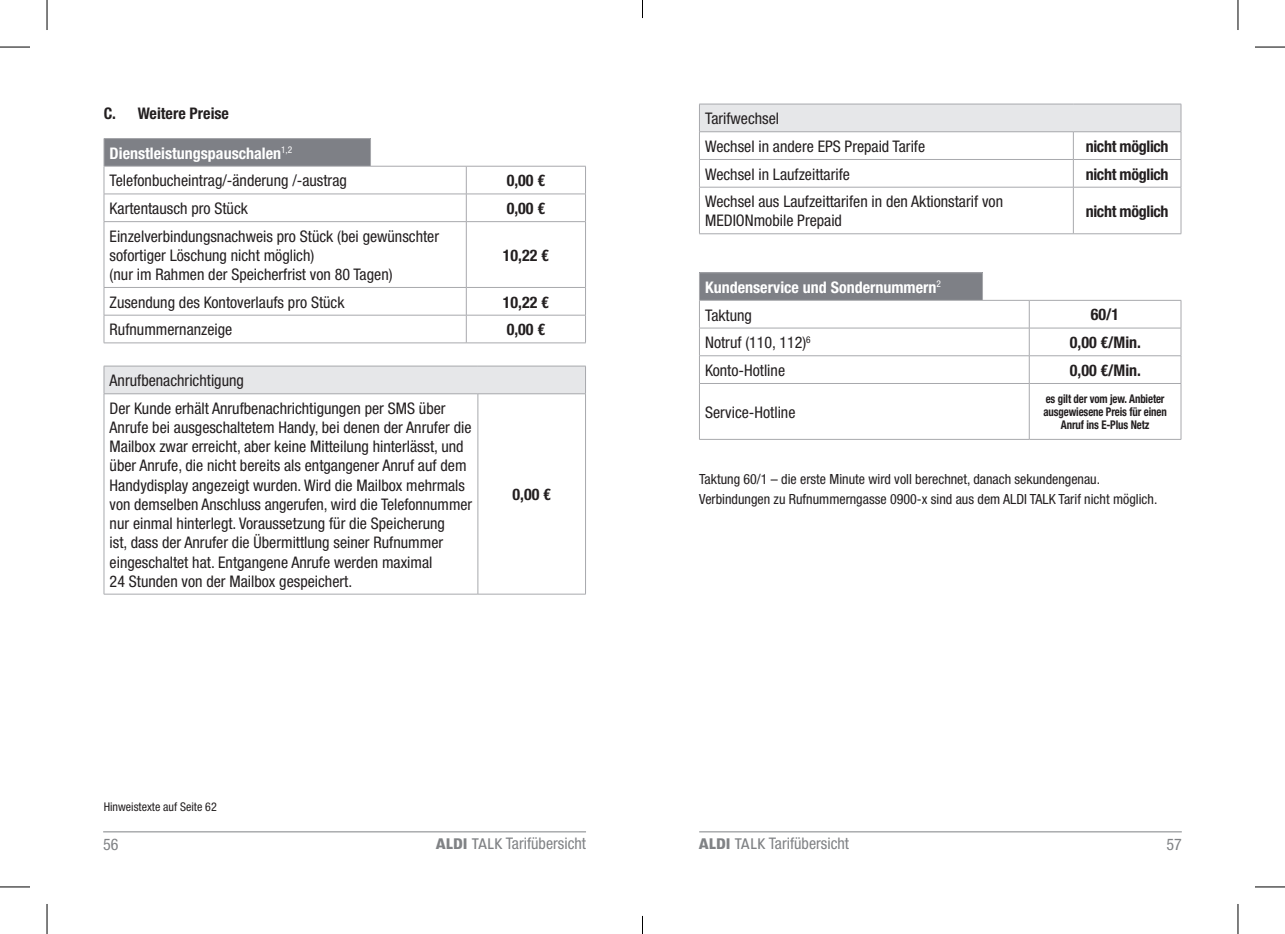
<style>
.page{position:relative;width:1285px;height:934px;background:#fff}
.page>*{position:absolute;margin:0;border:0;box-sizing:border-box;transform-origin:0 0}
.t1{font:condensed 16px/19.2px "Helvetica Neue LT";color:#231f20}
.t2{font:700 condensed 16px "Helvetica Neue LT";letter-spacing:-.02em;color:#231f20}
.t3{font:condensed 16px "Helvetica Neue LT";color:#808285}
.t4{font:700 condensed 16px/27.8px "Helvetica Neue LT";color:#fff}
.t5{font:700 condensed 16px "Helvetica Neue LT";color:#231f20}
.t6{font:condensed 14px/19.2px "Helvetica Neue LT";color:#231f20}
.t7{font:700 condensed 12px/13px "Helvetica Neue LT";letter-spacing:-.01em;color:#231f20;text-align:center;scale:.9 1}
.t8{font:condensed 12px "Helvetica Neue LT";color:#231f20}
.s1{font-weight:700;color:#fff}
.s2{font-weight:400;color:#231f20}
.s3{font-family:"ALDISUED Bold";font-stretch:normal}
.s4{font-family:"ALDISUED Regular";font-stretch:normal}
</style>
<div class="page">
<hr style="left:103px;top:831px;width:483px;height:1px;background:#808285">
<hr style="left:699px;top:831px;width:482px;height:1px;background:#808285">
<div style="left:104px;top:138px;width:266px;height:28px;background:#7e8086"></div>
<hr style="left:104px;top:138px;width:267px;height:1px;background:#a8a9ad">
<svg style="left:370px;top:139px;width:1px;height:27px"></svg>
<hr style="left:104px;top:166px;width:362px;height:1px;background:#a8a9ad">
<hr style="left:466px;top:166px;width:120px;height:1px;background:#a8a9ad">
<svg style="left:104px;top:139px;width:1px;height:82px"></svg>
<hr style="left:104px;top:222px;width:1px;height:65px;background:#a8a9ad">
<svg style="left:104px;top:288px;width:1px;height:54px"></svg>
<hr style="left:104px;top:193px;width:362px;height:1px;background:#a8a9ad">
<hr style="left:466px;top:193px;width:120px;height:1px;background:#a8a9ad">
<svg style="left:466px;top:166px;width:1px;height:55px"></svg>
<svg style="left:585px;top:166px;width:1px;height:55px"></svg>
<hr style="left:466px;top:222px;width:1px;height:65px;background:#a8a9ad">
<hr style="left:585px;top:222px;width:1px;height:65px;background:#a8a9ad">
<svg style="left:466px;top:288px;width:1px;height:54px"></svg>
<svg style="left:585px;top:288px;width:1px;height:54px"></svg>
<hr style="left:104px;top:221px;width:362px;height:1px;background:#a8a9ad">
<hr style="left:466px;top:221px;width:120px;height:1px;background:#a8a9ad">
<hr style="left:104px;top:287px;width:362px;height:1px;background:#a8a9ad">
<hr style="left:466px;top:287px;width:120px;height:1px;background:#a8a9ad">
<hr style="left:104px;top:315px;width:362px;height:1px;background:#a8a9ad">
<hr style="left:466px;top:315px;width:120px;height:1px;background:#a8a9ad">
<hr style="left:104px;top:342px;width:362px;height:1px;background:#a8a9ad">
<hr style="left:466px;top:342px;width:120px;height:1px;background:#a8a9ad">
<div style="left:104px;top:366px;width:481px;height:27px;background:#e6e7e9"></div>
<svg style="left:104px;top:366px;width:1px;height:27px"></svg>
<hr style="left:104px;top:365px;width:374px;height:1px;background:#a8a9ad">
<hr style="left:478px;top:365px;width:108px;height:1px;background:#a8a9ad">
<svg style="left:585px;top:366px;width:1px;height:27px"></svg>
<hr style="left:104px;top:394px;width:1px;height:199px;background:#a8a9ad">
<hr style="left:104px;top:393px;width:374px;height:1px;background:#a8a9ad">
<hr style="left:478px;top:393px;width:108px;height:1px;background:#a8a9ad">
<hr style="left:477px;top:394px;width:1px;height:199px;background:#a8a9ad">
<hr style="left:585px;top:394px;width:1px;height:199px;background:#a8a9ad">
<hr style="left:104px;top:593px;width:374px;height:1px;background:#a8a9ad">
<hr style="left:478px;top:593px;width:108px;height:1px;background:#a8a9ad">
<div style="left:699px;top:104px;width:482px;height:28px;background:#e6e7e9"></div>
<hr style="left:699px;top:104px;width:374px;height:1px;background:#a8a9ad">
<hr style="left:1073px;top:104px;width:108px;height:1px;background:#a8a9ad">
<svg style="left:699px;top:104px;width:1px;height:83px"></svg>
<hr style="left:699px;top:187px;width:1px;height:46px;background:#a8a9ad">
<hr style="left:699px;top:131px;width:374px;height:1px;background:#a8a9ad">
<hr style="left:1073px;top:131px;width:108px;height:1px;background:#a8a9ad">
<svg style="left:1073px;top:132px;width:1px;height:55px"></svg>
<svg style="left:1180px;top:104px;width:1px;height:83px"></svg>
<hr style="left:1073px;top:187px;width:1px;height:46px;background:#a8a9ad">
<hr style="left:1180px;top:187px;width:1px;height:46px;background:#a8a9ad">
<hr style="left:699px;top:159px;width:374px;height:1px;background:#a8a9ad">
<hr style="left:1073px;top:159px;width:108px;height:1px;background:#a8a9ad">
<hr style="left:699px;top:187px;width:374px;height:1px;background:#a8a9ad">
<hr style="left:1073px;top:187px;width:108px;height:1px;background:#a8a9ad">
<hr style="left:699px;top:233px;width:374px;height:1px;background:#a8a9ad">
<hr style="left:1073px;top:233px;width:108px;height:1px;background:#a8a9ad">
<div style="left:699px;top:272px;width:283px;height:28px;background:#7e8086"></div>
<hr style="left:699px;top:272px;width:283px;height:1px;background:#a8a9ad">
<svg style="left:982px;top:273px;width:1px;height:27px"></svg>
<hr style="left:699px;top:300px;width:330px;height:1px;background:#a8a9ad">
<hr style="left:1029px;top:300px;width:152px;height:1px;background:#a8a9ad">
<svg style="left:699px;top:273px;width:1px;height:110px"></svg>
<hr style="left:699px;top:383px;width:1px;height:56px;background:#a8a9ad">
<hr style="left:699px;top:327px;width:330px;height:1px;background:#a8a9ad">
<hr style="left:1029px;top:327px;width:152px;height:1px;background:#a8a9ad">
<svg style="left:1029px;top:300px;width:1px;height:83px"></svg>
<svg style="left:1180px;top:301px;width:1px;height:82px"></svg>
<hr style="left:1029px;top:383px;width:1px;height:56px;background:#a8a9ad">
<hr style="left:1180px;top:383px;width:1px;height:56px;background:#a8a9ad">
<hr style="left:699px;top:355px;width:330px;height:1px;background:#a8a9ad">
<hr style="left:1029px;top:355px;width:152px;height:1px;background:#a8a9ad">
<hr style="left:699px;top:383px;width:330px;height:1px;background:#a8a9ad">
<hr style="left:1029px;top:383px;width:152px;height:1px;background:#a8a9ad">
<hr style="left:699px;top:439px;width:330px;height:1px;background:#a8a9ad">
<hr style="left:1029px;top:439px;width:152px;height:1px;background:#a8a9ad">
<hr style="left:0;top:47px;width:30px;height:1px;background:#000">
<hr style="left:1255px;top:47px;width:30px;height:1px;background:#000">
<hr style="left:0;top:886px;width:30px;height:1px;background:#000">
<hr style="left:1255px;top:886px;width:30px;height:1px;background:#000">
<hr style="left:47px;top:0;width:1px;height:30px;background:#000">
<hr style="left:47px;top:903px;width:1px;height:30px;background:#000">
<hr style="left:1237px;top:0;width:1px;height:30px;background:#000">
<hr style="left:1237px;top:903px;width:1px;height:30px;background:#000">
<svg style="left:642px;top:0;width:1px;height:18px"></svg>
<svg style="left:642px;top:915px;width:1px;height:18px"></svg>
<p class="t5" style="left:104px;top:104px;width:127px">C. Weitere Preise</p>
<p class="t1" style="left:110px;top:139px;width:239px;line-height:27.8px"><span class="s1">Dienstleistungspauschalen</span><sup>1,2<br></sup>Telefonbucheintrag/-änderung /-austrag</p>
<p class="t2" style="left:507px;top:171px;width:40px">0,00 €</p>
<p class="t1" style="left:110px;top:199px;width:140px">Kartentausch pro Stück</p>
<p class="t2" style="left:507px;top:198px;width:40px">0,00 €</p>
<p class="t1" style="left:110px;top:226px;width:331px">Einzelverbindungsnachweis pro Stück (bei gewünschter sofortiger Löschung nicht möglich)<br>(nur im Rahmen der Speicherfrist von 80 Tagen)</p>
<p class="t2" style="left:503px;top:245px;width:48px">10,22 €</p>
<p class="t1" style="left:110px;top:292px;width:236px">Zusendung des Kontoverlaufs pro Stück</p>
<p class="t2" style="left:503px;top:292px;width:48px">10,22 €</p>
<p class="t1" style="left:110px;top:320px;width:124px">Rufnummernanzeige</p>
<p class="t2" style="left:507px;top:320px;width:40px">0,00 €</p>
<p class="t1" style="left:110px;top:366px;width:337px;line-height:27.6px">Anrufbenachrichtigung<br>Der Kunde erhält Anrufbenachrichtigungen per SMS über</p>
<p class="t1" style="left:110px;top:417px;width:364px">Anrufe bei ausgeschaltetem Handy, bei denen der Anrufer die Mailbox zwar erreicht, aber keine Mitteilung hinterlässt, und über Anrufe, die nicht bereits als entgangener Anruf auf dem Handydisplay angezeigt wurden. Wird die Mailbox mehrmals von demselben Anschluss angerufen, wird die Telefonnummer nur einmal hinterlegt. Voraussetzung für die Speicherung<br>ist, dass der Anrufer die Übermittlung seiner Rufnummer eingeschaltet hat. Entgangene Anrufe werden maximal<br>24 Stunden von der Mailbox gespeichert.</p>
<p class="t2" style="left:512px;top:484px;width:40px">0,00 €</p>
<p class="t8" style="left:104px;top:799px;width:114px">Hinweistexte auf Seite 62</p>
<p class="t1" style="left:705px;top:105px;width:222px;line-height:27.6px">Tarifwechsel<br>Wechsel in andere EPS Prepaid Tarife</p>
<p class="t2" style="left:1085px;top:136px;width:84px">nicht möglich</p>
<p class="t1" style="left:705px;top:164px;width:146px">Wechsel in Laufzeittarife</p>
<p class="t2" style="left:1085px;top:164px;width:84px">nicht möglich</p>
<p class="t1" style="left:705px;top:192px;width:299px">Wechsel aus Laufzeittarifen in den Aktionstarif von<br>MEDIONmobile Prepaid</p>
<p class="t2" style="left:1085px;top:201px;width:84px">nicht möglich</p>
<p class="t4" style="left:705px;top:273px;width:237px">Kundenservice und Sondernummern<sup>2<br></sup><span class="s2">Taktung</span></p>
<p class="t2" style="left:1091px;top:305px;width:30px">60/1</p>
<p class="t1" style="left:705px;top:333px;width:107px">Notruf (110, 112)<sup>6</sup></p>
<p class="t2" style="left:1069px;top:332px;width:73px">0,00 €/Min.</p>
<p class="t1" style="left:705px;top:360px;width:81px">Konto-Hotline</p>
<p class="t2" style="left:1069px;top:360px;width:73px">0,00 €/Min.</p>
<p class="t1" style="left:705px;top:402px;width:92px">Service-Hotline</p>
<p class="t7" style="left:1043px;top:392px;width:138px">es gilt der vom jew. Anbieter ausgewiesene Preis für einen<br>Anruf ins E-Plus Netz</p>
<p class="t6" style="left:699px;top:469px;width:458px">Taktung 60/1 – die erste Minute wird voll berechnet, danach sekundengenau.<br>Verbindungen zu Rufnummerngasse 0900-x sind aus dem ALDI TALK Tarif nicht möglich.</p>
<p class="t3" style="left:103px;top:834px;width:17px">56</p>
<p class="t3" style="left:436px;top:833px;width:152px"><span class="s3">ALDI</span> <span class="s4">TALK</span> Tarifübersicht</p>
<p class="t3" style="left:699px;top:833px;width:152px"><span class="s3">ALDI</span> <span class="s4">TALK</span> Tarifübersicht</p>
<p class="t3" style="left:1166px;top:834px;width:17px">57</p>
</div>
